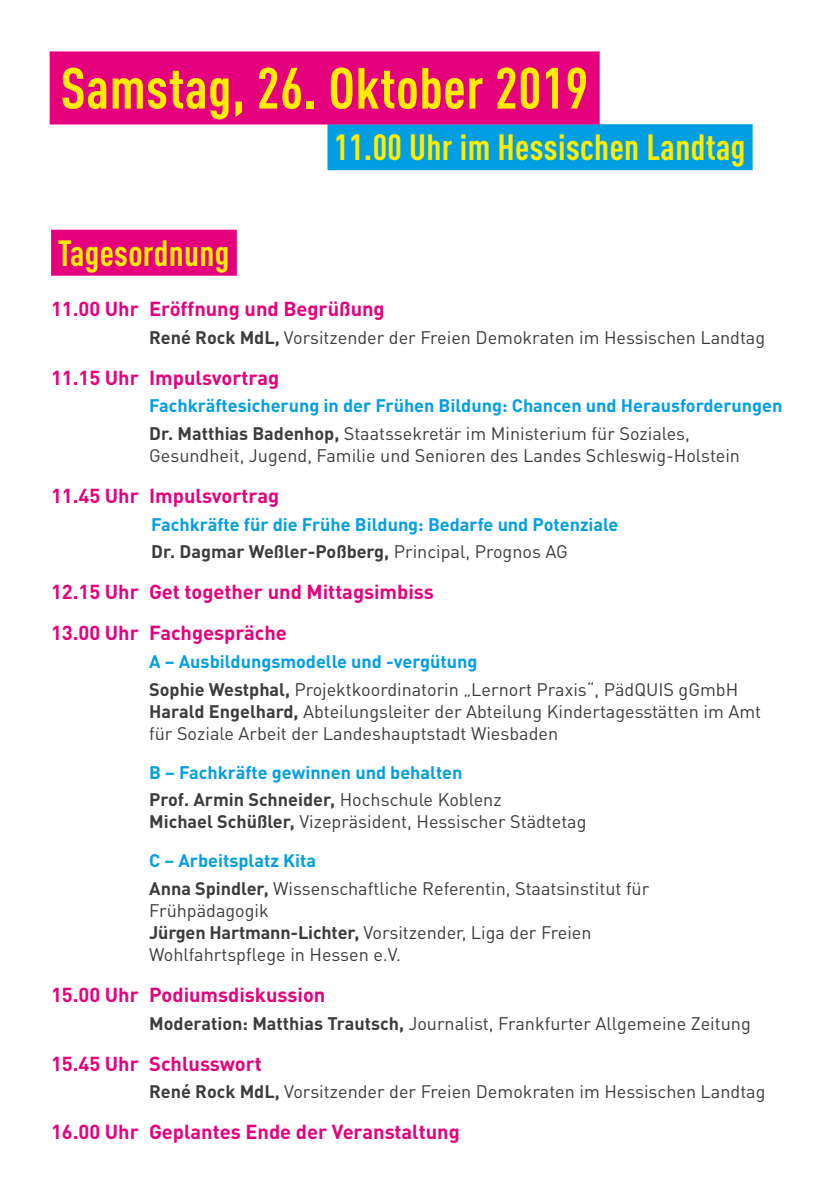
<style>
.page{position:relative;width:840px;height:1191px;background:#fff}
.page>*{position:absolute;margin:0;border:0;box-sizing:border-box;transform-origin:0 0}
.sehr_geehrte{font:700 condensed 57.2px "DINOT";letter-spacing:.01em;color:#ffed00}
.Absatzformat_4{font:700 condensed 36px "DINOT";letter-spacing:.01em;color:#ffed00}
.Headline_18_pt{font:700 condensed 36px "DINOT";letter-spacing:.01em;color:#ffed00}
.programm_Uhrzeit{font:700 20px "DIN Pro";color:#e5007d}
.fließ{font:18px/22px "DIN Pro";color:#3c3c3a}
.fließ-2{font:700 18px "DIN Pro";color:#009ee3}
.programm_Uhrzeit-2{font:18px "DIN Pro";color:#3c3c3a}
.fließ-3{font:700 18px "DIN Pro";color:#3c3c3a}
.s1{font-weight:700}
.s2{font-weight:400}
</style>
<div class="page">
<div style="left:51px;top:230px;width:186px;height:46px;background:#e5007d"></div>
<div style="left:327px;top:124px;width:425px;height:46px;background:#009ee3"></div>
<div style="left:50px;top:51px;width:549px;height:73px;background:#e5007d"></div>
<p class="sehr_geehrte" style="left:60px;top:54px;width:529px">Samstag, 26. Oktober 2019</p>
<p class="Headline_18_pt" style="left:58px;top:231px;width:173px">Tagesordnung</p>
<p class="Absatzformat_4" style="left:334px;top:126px;width:412px">11.00 Uhr im Hessischen Landtag</p>
<p class="programm_Uhrzeit" style="left:51px;top:295px;width:335px">11.00 Uhr Eröffnung und Begrüßung</p>
<p class="fließ" style="left:149px;top:325px;width:617px"><span class="s1">René Rock MdL,</span> Vorsitzender der Freien Demokraten im Hessischen Landtag</p>
<p class="programm_Uhrzeit" style="left:51px;top:364px;width:229px">11.15 Uhr Impulsvortrag</p>
<p class="fließ-2" style="left:149px;top:393px;width:634px">Fachkräftesicherung in der Frühen Bildung: Chancen und Herausforderungen</p>
<p class="fließ" style="left:149px;top:422px;width:592px"><span class="s1">Dr. Matthias Badenhop,</span> Staatssekretär im Ministerium für Soziales,<br>Gesundheit, Jugend, Familie und Senioren des Landes Schleswig-Holstein</p>
<p class="programm_Uhrzeit" style="left:51px;top:482px;width:229px">11.45 Uhr Impulsvortrag</p>
<p class="fließ-2" style="left:151px;top:512px;width:468px">Fachkräfte für die Frühe Bildung: Bedarfe und Potenziale</p>
<p class="fließ-3" style="left:151px;top:539px;width:418px">Dr. Dagmar Weßler-Poßberg, <span class="s2">Principal, Prognos AG</span></p>
<p class="programm_Uhrzeit" style="left:51px;top:578px;width:384px">12.15 Uhr Get together und Mittagsimbiss</p>
<p class="programm_Uhrzeit" style="left:51px;top:619px;width:237px">13.00 Uhr Fachgespräche</p>
<p class="fließ-2" style="left:149px;top:649px;width:329px">A – Ausbildungsmodelle und -vergütung</p>
<p class="fließ" style="left:149px;top:677px;width:613px"><span class="s1">Sophie Westphal,</span> Projektkoordinatorin „Lernort Praxis“, PädQUIS gGmbH<br><span class="s1">Harald Engelhard,</span> Abteilungsleiter der Abteilung Kindertagesstätten im Amt für Soziale Arbeit der Landeshauptstadt Wiesbaden</p>
<p class="fließ-2" style="left:149px;top:760px;width:314px">B – Fachkräfte gewinnen und behalten</p>
<p class="fließ" style="left:149px;top:788px;width:438px"><span class="s1">Prof. Armin Schneider,</span> Hochschule Koblenz<br><span class="s1">Michael Schüßler,</span> Vizepräsident, Hessischer Städtetag</p>
<p class="fließ-2" style="left:149px;top:848px;width:168px">C – Arbeitsplatz Kita</p>
<p class="fließ" style="left:149px;top:877px;width:501px"><span class="s1">Anna Spindler,</span> Wissenschaftliche Referentin, Staatsinstitut für Frühpädagogik<br><span class="s1">Jürgen Hartmann-Lichter,</span> Vorsitzender, Liga der Freien Wohlfahrtspflege in Hessen e.V.</p>
<p class="programm_Uhrzeit" style="left:51px;top:981px;width:276px">15.00 Uhr Podiumsdiskussion</p>
<p class="fließ" style="left:149px;top:1011px;width:603px"><span class="s1">Moderation: Matthias Trautsch,</span> Journalist, Frankfurter Allgemeine Zeitung</p>
<p class="programm_Uhrzeit" style="left:51px;top:1050px;width:212px">15.45 Uhr Schlusswort</p>
<p class="programm_Uhrzeit-2" style="left:149px;top:1079px;width:617px"><span class="s1">René Rock MdL,</span> Vorsitzender der Freien Demokraten im Hessischen Landtag</p>
<p class="programm_Uhrzeit" style="left:51px;top:1118px;width:410px">16.00 Uhr Geplantes Ende der Veranstaltung</p>
</div>
